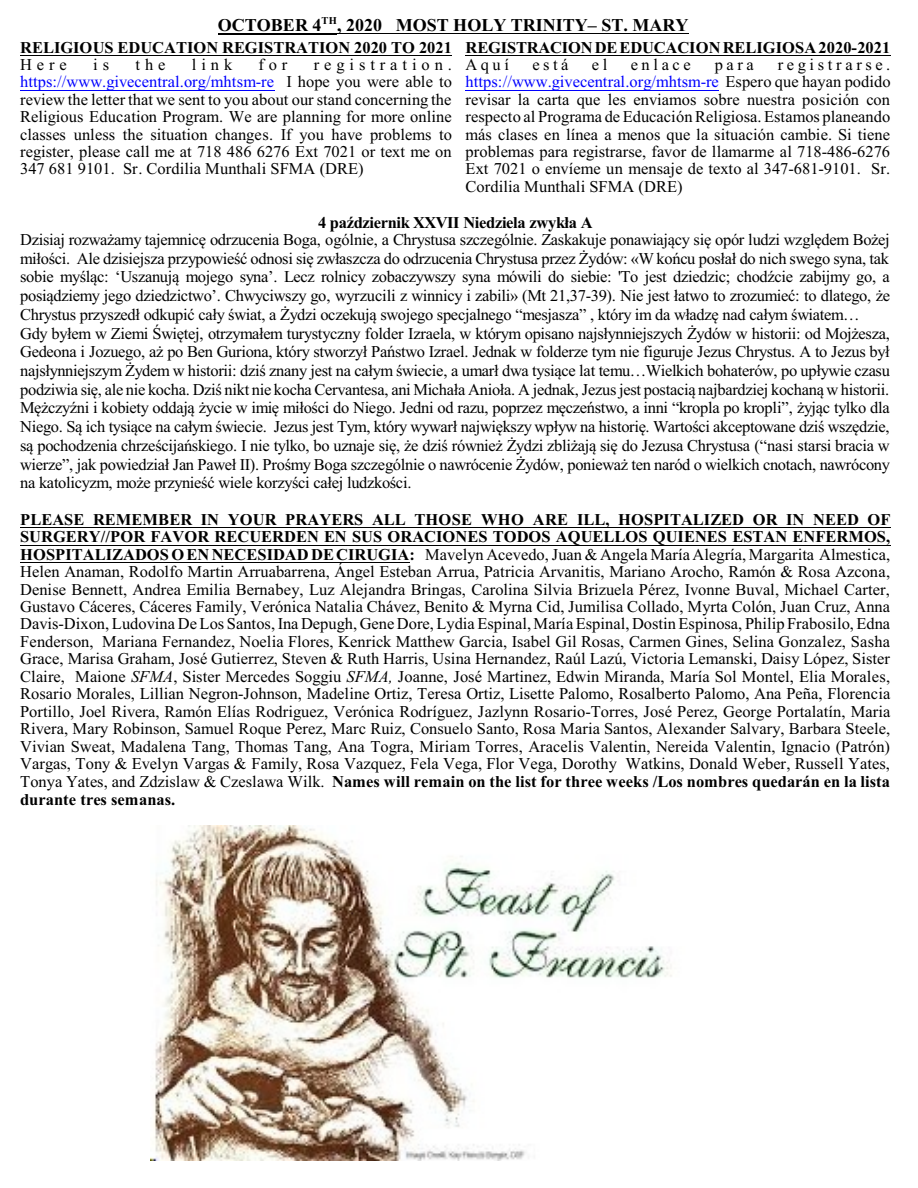
<style>
.page{position:relative;width:918px;height:1188px;background:#fff}
.page>*{position:absolute;margin:0;border:0;box-sizing:border-box;transform-origin:0 0}
.t1{font:700 18px "Times New Roman";color:#000}
.t2{font:16.5px/17.5px "Times New Roman";letter-spacing:-.02em;color:#000;text-align:justify}
.t3{font:700 16.5px "Times New Roman";color:#000}
.t4{font:700 16.5px "Times New Roman";letter-spacing:-.02em;color:#000}
.s1{color:#00f}
.s2{font-weight:700}
.s3{font-style:italic}
</style>
<div class="page">
<img style="left:150px;top:825px;width:522px;height:336px">
<hr style="left:218px;top:33px;width:104px;height:2px;background:#000">
<svg style="left:322px;top:33px;width:15px;height:2px"></svg>
<hr style="left:337px;top:33px;width:351px;height:1px;background:#000">
<hr style="left:20px;top:55px;width:432px;height:1px;background:#000">
<hr style="left:20px;top:90px;width:254px;height:1px;background:#00f">
<hr style="left:466px;top:55px;width:425px;height:1px;background:#000">
<hr style="left:466px;top:90px;width:253px;height:1px;background:#00f">
<hr style="left:20px;top:527px;width:871px;height:1px;background:#000">
<hr style="left:20px;top:545px;width:871px;height:1px;background:#000">
<hr style="left:20px;top:562px;width:390px;height:1px;background:#000">
<p class="t1" style="left:218px;top:19px;width:472px">OCTOBER 4<sup>TH</sup>, 2020 MOST HOLY TRINITY– ST. MARY</p>
<p class="t3" style="left:20px;top:41px;width:433px">RELIGIOUS EDUCATION REGISTRATION 2020 TO 2021</p>
<p class="t2" style="left:20px;top:57px;width:48px">Here</p>
<p class="t2" style="left:93px;top:57px;width:17px">i s</p>
<p class="t2" style="left:136px;top:57px;width:31px">the</p>
<p class="t2" style="left:192px;top:57px;width:42px">link</p>
<p class="t2" style="left:258px;top:57px;width:30px">for</p>
<p class="t3" style="left:466px;top:41px;width:426px">REGISTRACIONDEEDUCACIONRELIGIOSA 2020-2021</p>
<p class="t2" style="left:466px;top:57px;width:45px">Aquí</p>
<p class="t2" style="left:532px;top:57px;width:38px">está</p>
<p class="t2" style="left:592px;top:57px;width:17px">el</p>
<p class="t2" style="left:631px;top:57px;width:62px">enlace</p>
<p class="t2" style="left:715px;top:57px;width:41px">para</p>
<p class="t2" style="left:466px;top:57px;width:427px;text-indent:312px">registrarse. <span class="s1">https://www.givecentral.org/mhtsm-re</span> Espero que hayan podido revisar la carta que les enviamos sobre nuestra posición con respecto al Programa de Educación Religiosa. Estamos planeando más clases en línea a menos que la situación cambie. Si tiene problemas para registrarse, favor de llamarme al 718-486-6276<br>Ext 7021 o envíeme un mensaje de texto al 347-681-9101. Sr.<br>Cordilia Munthali SFMA (DRE)</p>
<p class="t4" style="left:318px;top:217px;width:276px">4 paŸdziernik XXVII Niedziela zwyk³a A</p>
<p class="t2" style="left:20px;top:232px;width:871px;line-height:18.8px;text-align:left">Dzisiaj rozwa¿amy tajemnicê odrzucenia Boga, ogólnie, a Chrystusa szczególnie. Zaskakuje ponawiaj¹cy siê opór ludzi wzglêdem Bo¿ej mi³oœci. Ale dzisiejsza przypowieœæ odnosi siê zw³aszcza do odrzucenia Chrystusa przez ¯ydów: «W koñcu pos³a³ do nich swego syna, tak sobie myœl¹c: ‘Uszanuj¹ mojego syna’. Lecz rolnicy zobaczywszy syna mówili do siebie: 'To jest dziedzic; chodŸcie zabijmy go, a posi¹dziemy jego dziedzictwo’. Chwyciwszy go, wyrzucili z winnicy i zabili» (Mt 21,37-39). Nie jest ³atwo to zrozumieæ: to dlatego, ¿e Chrystus przyszed³ odkupiæ ca³y œwiat, a ¯ydzi oczekuj¹ swojego specjalnego “mesjasza” , który im da w³adzê nad ca³ym œwiatem… Gdy by³em w Ziemi Œwiêtej, otrzyma³em turystyczny folder Izraela, w którym opisano najs³ynniejszych ¯ydów w historii: od Moj¿esza, Gedeona i Jozuego, a¿ po Ben Guriona, który stworzy³ Pañstwo Izrael. Jednak w folderze tym nie figuruje Jezus Chrystus. A to Jezus by³ najs³ynniejszym ¯ydem w historii: dziœ znany jest na ca³ym œwiecie, a umar³ dwa tysi¹ce lat temu…Wielkich bohaterów, po up³ywie czasu podziwia siê, ale nie kocha. Dziœ nikt nie kocha Cervantesa, ani Micha³a Anio³a. A jednak, Jezus jest postaci¹ najbardziej kochan¹ w historii.<br>Mê¿czyŸni i kobiety oddaj¹ ¿ycie w imiê mi³oœci do Niego. Jedni od razu, poprzez mêczeñstwo, a inni “kropla po kropli”, ¿yj¹c tylko dla Niego. S¹ ich tysi¹ce na ca³ym œwiecie. Jezus jest Tym, który wywar³ najwiêkszy wp³yw na historiê. Wartoœci akceptowane dziœ wszêdzie, s¹ pochodzenia chrzeœcijañskiego. I nie tylko, bo uznaje siê, ¿e dziœ równie¿ ¯ydzi zbli¿aj¹ siê do Jezusa Chrystusa (“nasi starsi bracia w wierze”, jak powiedzia³ Jan Pawe³ II). Proœmy Boga szczególnie o nawrócenie ¯ydów, poniewa¿ ten naród o wielkich cnotach, nawrócony na katolicyzm, mo¿e przynieœæ wiele korzyœci ca³ej ludzkoœci.</p>
<p class="t2" style="left:20px;top:512px;width:872px"><span class="s2">PLEASE REMEMBER IN YOUR PRAYERS ALL THOSE WHO ARE ILL, HOSPITALIZED OR IN NEED OF SURGERY//POR FAVOR RECUERDEN EN SUS ORACIONES TODOS AQUELLOS QUIENES ESTAN ENFERMOS, HOSPITALIZADOS OEN NECESIDAD DE CIRUGIA:</span> Mavelyn Acevedo, Juan &amp; Angela María Alegría, Margarita Almestica, Helen Anaman, Rodolfo Martin Arruabarrena, Ángel Esteban Arrua, Patricia Arvanitis, Mariano Arocho, Ramón &amp; Rosa Azcona, Denise Bennett, Andrea Emilia Bernabey, Luz Alejandra Bringas, Carolina Silvia Brizuela Pérez, Ivonne Buval, Michael Carter, Gustavo Cáceres, Cáceres Family, Verónica Natalia Chávez, Benito &amp; Myrna Cid, Jumilisa Collado, Myrta Colón, Juan Cruz, Anna Davis-Dixon, Ludovina De Los Santos, Ina Depugh, Gene Dore, Lydia Espinal, María Espinal, Dostin Espinosa, Philip Frabosilo, Edna Fenderson, Mariana Fernandez, Noelia Flores, Kenrick Matthew Garcia, Isabel Gil Rosas, Carmen Gines, Selina Gonzalez, Sasha Grace, Marisa Graham, José Gutierrez, Steven &amp; Ruth Harris, Usina Hernandez, Raúl Lazú, Victoria Lemanski, Daisy López, Sister Claire, Maione <span class="s3">SFMA</span>, Sister Mercedes Soggiu <span class="s3">SFMA,</span> Joanne, José Martinez, Edwin Miranda, María Sol Montel, Elia Morales, Rosario Morales, Lillian Negron-Johnson, Madeline Ortiz, Teresa Ortiz, Lisette Palomo, Rosalberto Palomo, Ana Peña, Florencia Portillo, Joel Rivera, Ramón Elías Rodriguez, Verónica Rodríguez, Jazlynn Rosario-Torres, José Perez, George Portalatín, Maria Rivera, Mary Robinson, Samuel Roque Perez, Marc Ruiz, Consuelo Santo, Rosa Maria Santos, Alexander Salvary, Barbara Steele, Vivian Sweat, Madalena Tang, Thomas Tang, Ana Togra, Miriam Torres, Aracelis Valentin, Nereida Valentin, Ignacio (Patrón)<br>Vargas, Tony &amp; Evelyn Vargas &amp; Family, Rosa Vazquez, Fela Vega, Flor Vega, Dorothy Watkins, Donald Weber, Russell Yates, Tonya Yates, and Zdzislaw &amp; Czeslawa Wilk. <span class="s2">Names will remain on the list for three weeks /Los nombres quedarán en la lista durante tres semanas.</span></p>
<p class="t2" style="left:20px;top:57px;width:433px;text-indent:294px">registration. <span class="s1">https://www.givecentral.org/mhtsm-re</span> I hope you were able to review the letter that we sent to you about our stand concerning the Religious Education Program. We are planning for more online classes unless the situation changes. If you have problems to register, please call me at 718 486 6276 Ext 7021 or text me on 347 681 9101. Sr. Cordilia Munthali SFMA (DRE)</p>
</div>
